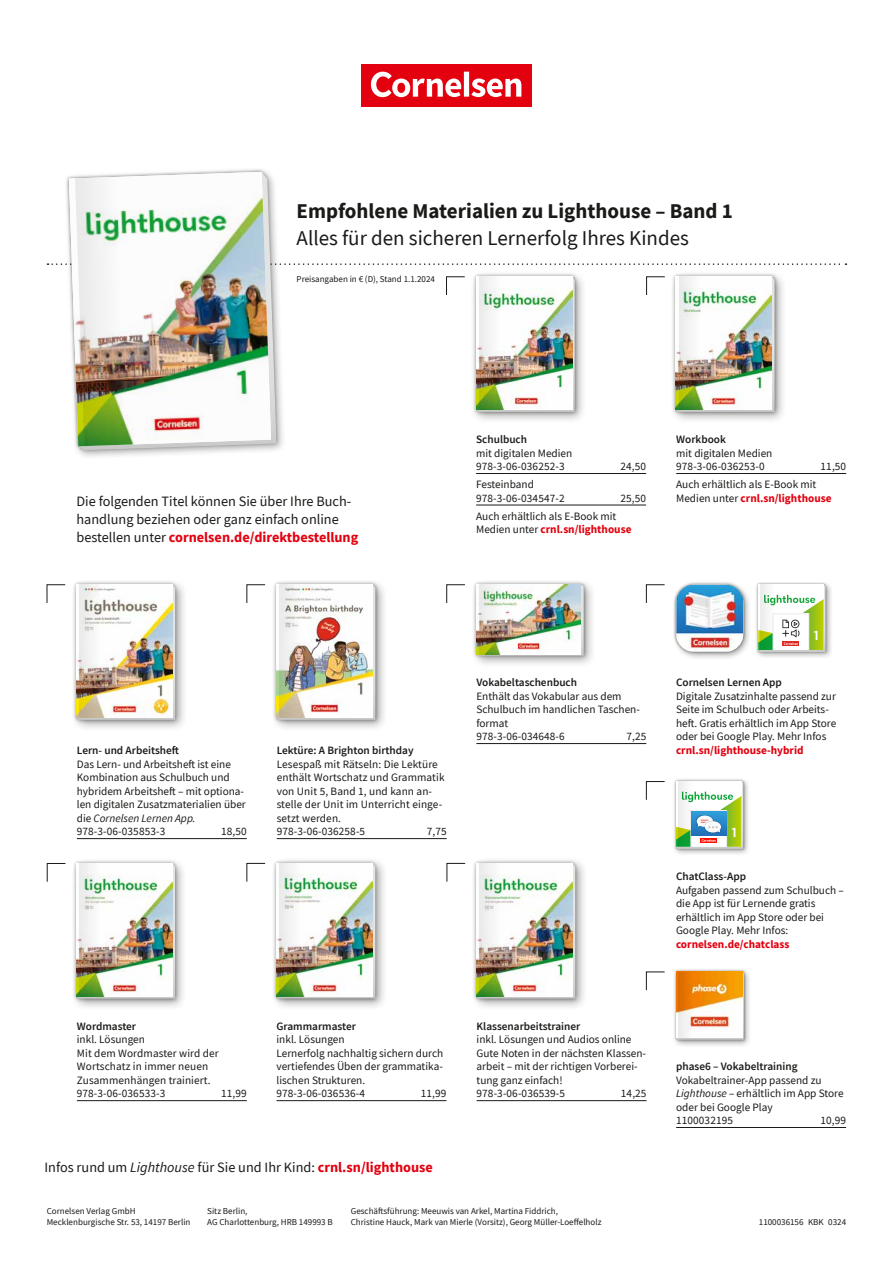
<style>
.page{position:relative;width:893px;height:1263px;background:#fff}
.page>*{position:absolute;margin:0;border:0;box-sizing:border-box;transform-origin:0 0}
.t1{font:21px "CV Source Sans";color:#1a1a18}
.t2{font:700 21px "CV Source Sans";color:#1a1a18}
.t3{font:600 14.7px "CV Source Sans";color:#fff}
.t4{font:14.25px/18px "CV Source Sans";color:#1a1a18}
.t5{font:11.25px/13.5px "CV Source Sans";color:#1a1a18}
.t6{font:600 11.25px "CV Source Sans";color:#1a1a18}
.t7{font:700 11.25px "CV Source Sans";color:#e3000f}
.t8{font:9px/10.5px "CV Source Sans";color:#1a1a18}
.s1{font-weight:700;color:#e3000f}
.s2{font-style:italic}
</style>
<div class="page">
<hr style="left:676px;top:473px;width:170px;height:1px;background:#1a1a18">
<hr style="left:476px;top:473px;width:170px;height:1px;background:#1a1a18">
<hr style="left:476px;top:505px;width:170px;height:1px;background:#1a1a18">
<svg style="left:446px;top:584px;width:19px;height:19px"></svg>
<svg style="left:47px;top:584px;width:19px;height:19px"></svg>
<hr style="left:77px;top:838px;width:170px;height:1px;background:#1a1a18">
<hr style="left:476px;top:743px;width:170px;height:1px;background:#1a1a18">
<svg style="left:47px;top:863px;width:19px;height:19px"></svg>
<hr style="left:77px;top:1100px;width:170px;height:1px;background:#1a1a18">
<div style="left:71px;top:578px;width:116px;height:154px;background:#1a1a18;opacity:.4"></div>
<div style="left:73px;top:581px;width:106px;height:142px;background:#1a1a18;opacity:.4"></div>
<svg style="left:77px;top:584px;width:98px;height:136px"></svg>
<img style="left:77px;top:584px;width:96px;height:134px">
<img style="left:80px;top:584px;width:21px;height:134px">
<svg style="left:646px;top:781px;width:19px;height:19px"></svg>
<svg style="left:446px;top:863px;width:20px;height:19px"></svg>
<svg style="left:246px;top:863px;width:20px;height:19px"></svg>
<hr style="left:276px;top:1100px;width:170px;height:1px;background:#1a1a18">
<hr style="left:477px;top:1100px;width:170px;height:1px;background:#1a1a18">
<svg style="left:246px;top:584px;width:20px;height:19px"></svg>
<hr style="left:277px;top:838px;width:170px;height:1px;background:#1a1a18">
<div style="left:64px;top:167px;width:223px;height:293px;background:#1a1a18;opacity:.4"></div>
<svg style="left:66px;top:168px;width:213px;height:286px"></svg>
<svg style="left:48px;top:177px;width:798px;height:269px"></svg>
<img style="left:676px;top:277px;width:96px;height:133px">
<img style="left:679px;top:277px;width:21px;height:133px">
<div style="left:271px;top:578px;width:116px;height:154px;background:#1a1a18;opacity:.4"></div>
<div style="left:273px;top:581px;width:106px;height:142px;background:#1a1a18;opacity:.4"></div>
<svg style="left:277px;top:584px;width:98px;height:136px"></svg>
<img style="left:277px;top:584px;width:96px;height:134px">
<img style="left:280px;top:584px;width:21px;height:134px">
<div style="left:470px;top:578px;width:126px;height:90px;background:#1a1a18;opacity:.4"></div>
<div style="left:473px;top:581px;width:114px;height:78px;background:#1a1a18;opacity:.4"></div>
<svg style="left:476px;top:584px;width:108px;height:72px"></svg>
<img style="left:476px;top:584px;width:104px;height:71px">
<img style="left:480px;top:584px;width:23px;height:71px">
<svg style="left:646px;top:584px;width:19px;height:19px"></svg>
<div style="left:754px;top:581px;width:79px;height:79px;background:#1a1a18;opacity:.4"></div>
<div style="left:756px;top:582px;width:71px;height:72px;background:#1a1a18;opacity:.4"></div>
<svg style="left:758px;top:584px;width:67px;height:68px"></svg>
<svg style="left:760px;top:584px;width:15px;height:66px"></svg>
<div style="left:672px;top:580px;width:79px;height:80px;background:#1a1a18;opacity:.4"></div>
<div style="left:674px;top:582px;width:72px;height:72px;background:#1a1a18;opacity:.4"></div>
<svg style="left:676px;top:584px;width:67px;height:68px"></svg>
<img style="left:676px;top:585px;width:67px;height:66px">
<div style="left:471px;top:857px;width:116px;height:153px;background:#1a1a18;opacity:.4"></div>
<div style="left:473px;top:860px;width:106px;height:142px;background:#1a1a18;opacity:.4"></div>
<svg style="left:477px;top:863px;width:98px;height:135px"></svg>
<img style="left:477px;top:863px;width:96px;height:133px">
<img style="left:480px;top:863px;width:21px;height:133px">
<div style="left:672px;top:778px;width:79px;height:78px;background:#1a1a18;opacity:.4"></div>
<div style="left:674px;top:779px;width:71px;height:72px;background:#1a1a18;opacity:.4"></div>
<svg style="left:676px;top:781px;width:67px;height:68px"></svg>
<svg style="left:678px;top:781px;width:15px;height:65px"></svg>
<div style="left:70px;top:857px;width:117px;height:154px;background:#1a1a18;opacity:.4"></div>
<div style="left:73px;top:860px;width:105px;height:142px;background:#1a1a18;opacity:.4"></div>
<svg style="left:76px;top:863px;width:99px;height:136px"></svg>
<img style="left:76px;top:863px;width:96px;height:133px">
<img style="left:79px;top:863px;width:22px;height:133px">
<div style="left:271px;top:857px;width:116px;height:153px;background:#1a1a18;opacity:.4"></div>
<div style="left:273px;top:860px;width:106px;height:142px;background:#1a1a18;opacity:.4"></div>
<svg style="left:277px;top:863px;width:98px;height:135px"></svg>
<img style="left:277px;top:863px;width:96px;height:133px">
<img style="left:280px;top:863px;width:21px;height:133px">
<hr style="left:676px;top:1127px;width:170px;height:1px;background:#1a1a18">
<svg style="left:646px;top:971px;width:19px;height:19px"></svg>
<div style="left:672px;top:967px;width:80px;height:81px;background:#1a1a18;opacity:.4"></div>
<div style="left:674px;top:969px;width:72px;height:73px;background:#1a1a18;opacity:.4"></div>
<svg style="left:676px;top:972px;width:68px;height:68px"></svg>
<img style="left:676px;top:972px;width:66px;height:65px">
<svg style="left:678px;top:972px;width:15px;height:65px"></svg>
<div style="left:361px;top:64px;width:170px;height:42px;background:#e3000f"></div>
<svg style="left:371px;top:72px;width:150px;height:25px"></svg>
<h1 class="t2" style="left:297px;top:197px;width:438px">Empfohlene Materialien zu Lighthouse – Band 1</h1>
<h1 class="t1" style="left:297px;top:225px;width:394px">Alles für den sicheren Lernerfolg Ihres Kindes</h1>
<p class="t8" style="left:297px;top:274px;width:140px">Preisangaben in € (D), Stand 1.1.2024</p>
<p class="t4" style="left:77px;top:493px;width:283px">Die folgenden Titel können Sie über Ihre Buch&shy;handlung beziehen oder ganz einfach online bestellen unter <span class="s1">cornelsen.de/direktbestellung</span></p>
<p class="t6" style="left:476px;top:432px;width:52px">Schulbuch</p>
<p class="t5" style="left:476px;top:446px;width:98px">mit digitalen Medien<br>978-3-06-036252-3</p>
<p class="t5" style="left:620px;top:460px;width:27px">24,50</p>
<p class="t5" style="left:476px;top:478px;width:90px">Festeinband<br>978-3-06-034547-2</p>
<p class="t5" style="left:620px;top:491px;width:27px">25,50</p>
<p class="t5" style="left:476px;top:509px;width:157px">Auch erhältlich als E-Book mit<br>Medien unter <span class="s1">crnl.sn/lighthouse</span></p>
<p class="t6" style="left:676px;top:432px;width:51px">Workbook</p>
<p class="t5" style="left:676px;top:446px;width:98px">mit digitalen Medien<br>978-3-06-036253-0</p>
<p class="t5" style="left:821px;top:460px;width:27px">11,50</p>
<p class="t5" style="left:676px;top:478px;width:157px">Auch erhältlich als E-Book mit<br>Medien unter <span class="s1">crnl.sn/lighthouse</span></p>
<p class="t6" style="left:77px;top:743px;width:104px">Lern- und Arbeitsheft</p>
<p class="t5" style="left:77px;top:757px;width:170px">Das Lern- und Arbeitsheft ist eine<br>Kombination aus Schulbuch und hybridem Arbeitsheft – mit optiona&shy;len digitalen Zusatzmaterialien über die <span class="s2">Cornelsen Lernen App.<br></span>978-3-06-035853-3</p>
<p class="t5" style="left:221px;top:825px;width:27px">18,50</p>
<p class="t6" style="left:277px;top:743px;width:138px">Lektüre: A Brighton birthday</p>
<p class="t5" style="left:277px;top:757px;width:169px">Lesespaß mit Rätseln: Die Lektüre enthält Wortschatz und Grammatik von Unit 5, Band 1, und kann an&shy;stelle der Unit im Unterricht einge&shy;setzt werden.<br>978-3-06-036258-5</p>
<p class="t5" style="left:427px;top:825px;width:21px">7,75</p>
<p class="t6" style="left:77px;top:1019px;width:61px">Wordmaster</p>
<p class="t5" style="left:77px;top:1033px;width:144px">inkl. Lösungen<br>Mit dem Wordmaster wird der<br>Wortschatz in immer neuen<br>Zusammenhängen trainiert.<br>978-3-06-036533-3</p>
<p class="t5" style="left:221px;top:1087px;width:27px">11,99</p>
<p class="t6" style="left:276px;top:1019px;width:81px">Grammarmaster</p>
<p class="t5" style="left:276px;top:1033px;width:168px">inkl. Lösungen<br>Lernerfolg nachhaltig sichern durch vertiefendes Üben der grammatika&shy;lischen Strukturen.<br>978-3-06-036536-4</p>
<p class="t5" style="left:421px;top:1087px;width:27px">11,99</p>
<p class="t4" style="left:45px;top:1159px;width:390px">Infos rund um <span class="s2">Lighthouse</span> für Sie und Ihr Kind: <span class="s1">crnl.sn/lighthouse</span></p>
<p class="t6" style="left:476px;top:675px;width:102px">Vokabeltaschenbuch</p>
<p class="t5" style="left:476px;top:689px;width:165px">Enthält das Vokabular aus dem<br>Schulbuch im handlichen Taschen&shy;format<br>978-3-06-034648-6</p>
<p class="t5" style="left:626px;top:730px;width:21px">7,25</p>
<p class="t6" style="left:477px;top:1019px;width:105px">Klassenarbeitstrainer</p>
<p class="t5" style="left:477px;top:1033px;width:171px">inkl. Lösungen und Audios online<br>Gute Noten in der nächsten Klassen&shy;arbeit – mit der richtigen Vorberei&shy;tung ganz einfach!<br>978-3-06-036539-5</p>
<p class="t5" style="left:621px;top:1087px;width:27px">14,25</p>
<h2 class="t3" style="left:813px;top:625px;width:7px">1</h2>
<p class="t6" style="left:676px;top:675px;width:107px">Cornelsen Lernen App</p>
<p class="t5" style="left:676px;top:689px;width:162px">Digitale Zusatzinhalte passend zur Seite im Schulbuch oder Arbeits&shy;heft. Gratis erhältlich im App Store oder bei Google Play. Mehr Infos</p>
<p class="t7" style="left:676px;top:742px;width:129px">crnl.sn/lighthouse-hybrid</p>
<h2 class="t3" style="left:731px;top:822px;width:7px">1</h2>
<p class="t6" style="left:676px;top:869px;width:72px">ChatClass-App</p>
<p class="t5" style="left:676px;top:883px;width:169px">Aufgaben passend zum Schulbuch – die App ist für Lernende gratis erhältlich im App Store oder bei<br>Google Play. Mehr Infos:</p>
<p class="t7" style="left:676px;top:936px;width:115px">cornelsen.de/chatclass</p>
<p class="t6" style="left:676px;top:1059px;width:123px">phase6 – Vokabeltraining</p>
<p class="t5" style="left:676px;top:1073px;width:169px">Vokabeltrainer-App passend zu<br><span class="s2">Lighthouse –</span> erhältlich im App Store oder bei Google Play<br>1100032195</p>
<p class="t5" style="left:820px;top:1114px;width:27px">10,99</p>
<p class="t8" style="left:47px;top:1206px;width:145px">Cornelsen Verlag GmbH<br>Mecklenburgische Str. 53, 14197 Berlin</p>
<p class="t8" style="left:207px;top:1206px;width:127px">Sitz Berlin,<br>AG Charlottenburg, HRB 149993 B</p>
<p class="t8" style="left:351px;top:1206px;width:252px">Geschäftsführung: Meeuwis van Arkel, Martina Fiddrich,<br>Christine Hauck, Mark van Mierle (Vorsitz), Georg Müller-Loeffelholz</p>
<p class="t8" style="left:759px;top:1216px;width:89px">1100036156 KBK 0324</p>
</div>
